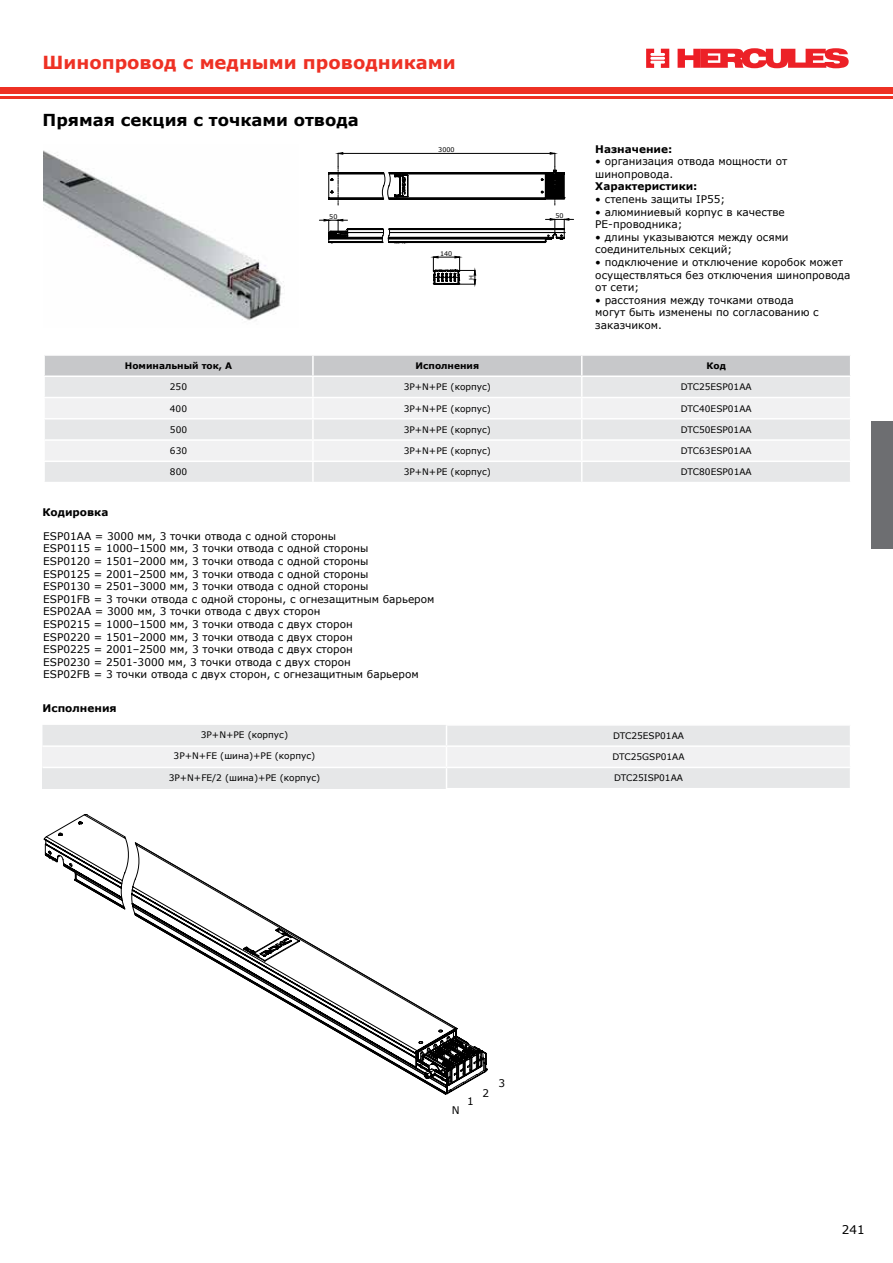
<style>
.page{position:relative;width:893px;height:1263px;background:#fff}
.page>*{position:absolute;margin:0;border:0;box-sizing:border-box;transform-origin:0 0}
.t1{font:700 18px "Verdana";color:#ee3124}
.t2{font:700 16.5px "Verdana";color:#000}
.t3{font:12px "Verdana";color:#000}
.t4{font:10.5px/12.6px "Verdana";color:#000}
.t5{font:700 10.5px "Verdana";color:#000}
.t6{font:9px "Verdana";color:#000}
.t7{font:700 9px "Verdana";color:#000}
.t8{font:6.45px "Verdana";color:#000}
</style>
<div class="page">
<div style="left:0;top:87px;width:460px;height:6px;background:#ee3124"></div>
<hr style="left:0;top:96px;width:460px;height:3px;background:#ee3124">
<div style="left:460px;top:87px;width:433px;height:6px;background:#ee3124"></div>
<hr style="left:460px;top:96px;width:433px;height:3px;background:#ee3124">
<svg style="left:678px;top:48px;width:171px;height:20px"></svg>
<svg style="left:646px;top:49px;width:23px;height:19px"></svg>
<div style="left:871px;top:421px;width:22px;height:127px;background:#6d6e71"></div>
<div style="left:42px;top:725px;width:808px;height:63px;background:#e6e7e8"></div>
<div style="left:42px;top:746px;width:404px;height:21px;background:#f1f1f2"></div>
<div style="left:446px;top:746px;width:404px;height:21px;background:#f1f1f2"></div>
<div style="left:42px;top:767px;width:404px;height:22px;background:#e6e7e8"></div>
<hr style="left:42px;top:745px;width:404px;height:2px;background:#fff">
<hr style="left:42px;top:767px;width:404px;height:1px;background:#fff">
<hr style="left:446px;top:724px;width:405px;height:2px;background:#fff">
<hr style="left:446px;top:745px;width:405px;height:2px;background:#fff">
<hr style="left:446px;top:767px;width:405px;height:1px;background:#fff">
<svg style="left:446px;top:726px;width:1px;height:62px"></svg>
<svg style="left:44px;top:355px;width:806px;height:127px"></svg>
<img style="left:43px;top:150px;width:241px;height:171px">
<svg style="left:329px;top:152px;width:235px;height:53px"></svg>
<svg style="left:319px;top:218px;width:255px;height:67px"></svg>
<svg style="left:45px;top:814px;width:442px;height:279px"></svg>
<h1 class="t1" style="left:42px;top:49px;width:415px">Шинопровод с медными проводниками</h1>
<h2 class="t2" style="left:43px;top:109px;width:318px">Прямая секция с точками отвода</h2>
<p class="t8" style="left:438px;top:146px;width:18px">3000</p>
<p class="t8" style="left:329px;top:212px;width:10px">50</p>
<p class="t8" style="left:555px;top:212px;width:10px">50</p>
<p class="t8" style="left:440px;top:249px;width:14px">140</p>
<p class="t8" style="left:467px;top:280px;width:6px;rotate:-90deg">H</p>
<p class="t5" style="left:595px;top:141px;width:79px">Назначение:</p>
<p class="t4" style="left:595px;top:155px;width:193px">• организация отвода мощности от шинопровода.</p>
<p class="t5" style="left:595px;top:179px;width:104px">Характеристики:</p>
<p class="t4" style="left:595px;top:193px;width:131px">• степень защиты IP55;</p>
<p class="t4" style="left:595px;top:205px;width:191px">• алюминиевый корпус в качестве<br>PE-проводника;</p>
<p class="t4" style="left:595px;top:231px;width:195px">• длины указываются между осями соединительных секций;</p>
<p class="t4" style="left:595px;top:256px;width:257px">• подключение и отключение коробок может осуществляться без отключения шинопровода от сети;</p>
<p class="t4" style="left:595px;top:294px;width:225px">• расстояния между точками отвода могут быть изменены по согласованию с заказчиком.</p>
<p class="t5" style="left:43px;top:505px;width:67px">Кодировка</p>
<p class="t7" style="left:125px;top:359px;width:109px">Номинальный ток, А</p>
<p class="t7" style="left:416px;top:359px;width:65px">Исполнения</p>
<p class="t7" style="left:706px;top:359px;width:21px">Код</p>
<p class="t6" style="left:170px;top:381px;width:19px">250</p>
<p class="t6" style="left:404px;top:381px;width:89px">3P+N+PE (корпус)</p>
<p class="t6" style="left:681px;top:381px;width:72px">DTC25ESP01AA</p>
<p class="t6" style="left:170px;top:402px;width:19px">400</p>
<p class="t6" style="left:404px;top:402px;width:89px">3P+N+PE (корпус)</p>
<p class="t6" style="left:681px;top:402px;width:72px">DTC40ESP01AA</p>
<p class="t6" style="left:170px;top:423px;width:19px">500</p>
<p class="t6" style="left:404px;top:423px;width:89px">3P+N+PE (корпус)</p>
<p class="t6" style="left:681px;top:423px;width:72px">DTC50ESP01AA</p>
<p class="t6" style="left:170px;top:445px;width:19px">630</p>
<p class="t6" style="left:404px;top:445px;width:89px">3P+N+PE (корпус)</p>
<p class="t6" style="left:681px;top:445px;width:72px">DTC63ESP01AA</p>
<p class="t6" style="left:170px;top:466px;width:19px">800</p>
<p class="t6" style="left:404px;top:466px;width:89px">3P+N+PE (корпус)</p>
<p class="t6" style="left:681px;top:466px;width:72px">DTC80ESP01AA</p>
<p class="t4" style="left:43px;top:530px;width:393px">ESP01AA = 3000 мм, 3 точки отвода с одной стороны<br>ESP0115 = 1000–1500 мм, 3 точки отвода с одной стороны<br>ESP0120 = 1501–2000 мм, 3 точки отвода с одной стороны<br>ESP0125 = 2001–2500 мм, 3 точки отвода с одной стороны<br>ESP0130 = 2501–3000 мм, 3 точки отвода с одной стороны<br>ESP01FB = 3 точки отвода с одной стороны, с огнезащитным барьером ESP02AA = 3000 мм, 3 точки отвода с двух сторон<br>ESP0215 = 1000–1500 мм, 3 точки отвода с двух сторон<br>ESP0220 = 1501–2000 мм, 3 точки отвода с двух сторон<br>ESP0225 = 2001–2500 мм, 3 точки отвода с двух сторон<br>ESP0230 = 2501-3000 мм, 3 точки отвода с двух сторон<br>ESP02FB = 3 точки отвода с двух сторон, с огнезащитным барьером</p>
<p class="t5" style="left:43px;top:700px;width:76px">Исполнения</p>
<p class="t6" style="left:201px;top:729px;width:89px">3P+N+PE (корпус)</p>
<p class="t6" style="left:613px;top:729px;width:72px">DTC25ESP01AA</p>
<p class="t6" style="left:174px;top:750px;width:143px">3P+N+FE (шина)+PE (корпус)</p>
<p class="t6" style="left:612px;top:751px;width:74px">DTC25GSP01AA</p>
<p class="t6" style="left:169px;top:771px;width:153px">3P+N+FE/2 (шина)+PE (корпус)</p>
<p class="t6" style="left:614px;top:772px;width:70px">DTC25ISP01AA</p>
<p class="t4" style="left:452px;top:1104px;width:9px">N</p>
<p class="t4" style="left:467px;top:1094px;width:8px">1</p>
<p class="t4" style="left:482px;top:1086px;width:8px">2</p>
<p class="t4" style="left:499px;top:1077px;width:8px">3</p>
<p class="t3" style="left:842px;top:1221px;width:24px">241</p>
</div>
